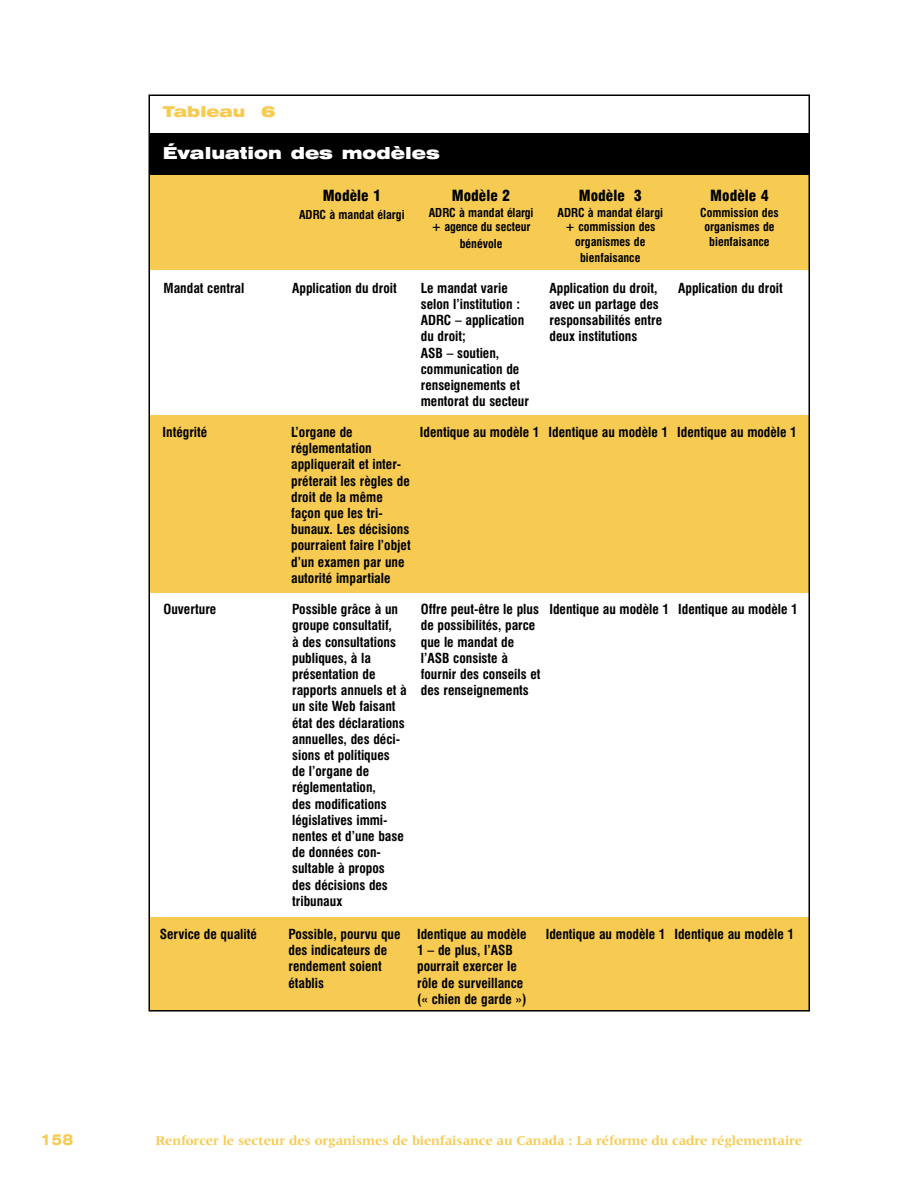
<style>
.page{position:relative;width:918px;height:1188px;background:#fff}
.page>*{position:absolute;margin:0;border:0;box-sizing:border-box;transform-origin:0 0}
.t1{font:900 expanded 16.5px "Swiss 721 BT";color:#fff}
.t2{font:900 condensed 15px "Swiss 721 BT";color:#000}
.t3{font:900 expanded 15px "Swiss 721 BT";color:#f7cb52}
.t4{font:700 expanded 15px "Swiss 721 BT";color:#f7cb52}
.t5{font:700 condensed 13.5px/16.2px "Swiss 721 BT";color:#000}
.t6{font:700 13.5px "Latin 725 BT";letter-spacing:-.01em;color:#f7cb52}
.t7{font:700 condensed 12px/14.4px "Swiss 721 BT";color:#000;text-align:center}
</style>
<div class="page">
<div style="left:149px;top:918px;width:661px;height:93px;background:#f7cb52"></div>
<div style="left:149px;top:416px;width:661px;height:177px;background:#f7cb52"></div>
<div style="left:149px;top:133px;width:661px;height:44px;background:#000"></div>
<div style="left:149px;top:176px;width:661px;height:94px;background:#f7cb52"></div>
<p class="t3" style="left:163px;top:106px;width:114px">Tableau 6</p>
<p class="t1" style="left:163px;top:147px;width:279px">Évaluation des modèles</p>
<p class="t2" style="left:323px;top:190px;width:60px">Modèle 1</p>
<p class="t7" style="left:299px;top:208px;width:107px">ADRC à mandat élargi</p>
<p class="t2" style="left:452px;top:190px;width:60px">Modèle 2</p>
<p class="t7" style="left:429px;top:206px;width:106px;text-align:left">ADRC à mandat élargi + agence du secteur</p>
<p class="t7" style="left:460px;top:237px;width:44px">bénévole</p>
<p class="t2" style="left:579px;top:190px;width:64px">Modèle 3</p>
<p class="t7" style="left:557px;top:206px;width:107px">ADRC à mandat élargi + commission des organismes de</p>
<p class="t7" style="left:580px;top:252px;width:62px">bienfaisance</p>
<p class="t2" style="left:710px;top:190px;width:60px">Modèle 4</p>
<p class="t7" style="left:700px;top:206px;width:80px">Commission des organismes de bienfaisance</p>
<p class="t5" style="left:164px;top:281px;width:82px">Mandat central</p>
<p class="t5" style="left:292px;top:281px;width:106px">Application du droit</p>
<p class="t5" style="left:421px;top:281px;width:110px">Le mandat varie selon l’institution :<br>ADRC – application du droit;<br>ASB – soutien, communication de renseignements et mentorat du secteur</p>
<p class="t5" style="left:549px;top:281px;width:114px">Application du droit, avec un partage des responsabilités entre deux institutions</p>
<p class="t5" style="left:678px;top:281px;width:106px">Application du droit</p>
<p class="t5" style="left:163px;top:425px;width:46px">Intégrité</p>
<p class="t5" style="left:291px;top:425px;width:121px">L’organe de réglementation appliquerait et inter&shy;préterait les règles de droit de la même façon que les tri&shy;bunaux. Les décisions pourraient faire l’objet d’un examen par une autorité impartiale</p>
<p class="t5" style="left:420px;top:425px;width:379px">Identique au modèle 1 Identique au modèle 1 Identique au modèle 1</p>
<p class="t5" style="left:164px;top:602px;width:54px">Ouverture</p>
<p class="t5" style="left:292px;top:602px;width:116px">Possible grâce à un groupe consultatif,<br>à des consultations publiques, à la présentation de rapports annuels et à un site Web faisant état des déclarations annuelles, des déci&shy;sions et politiques<br>de l’organe de réglementation,<br>des modifications législatives immi&shy;nentes et d’une base de données con&shy;sultable à propos des décisions des tribunaux</p>
<p class="t5" style="left:421px;top:602px;width:121px">Offre peut-être le plus de possibilités, parce que le mandat de l’ASB consiste à fournir des conseils et des renseignements</p>
<p class="t5" style="left:549px;top:602px;width:250px">Identique au modèle 1 Identique au modèle 1</p>
<p class="t5" style="left:160px;top:927px;width:99px">Service de qualité</p>
<p class="t5" style="left:288px;top:927px;width:114px">Possible, pourvu que des indicateurs de rendement soient établis</p>
<p class="t5" style="left:417px;top:927px;width:111px">Identique au modèle<br>1 – de plus, l’ASB pourrait exercer le rôle de surveillance (« chien de garde »)</p>
<p class="t5" style="left:546px;top:927px;width:250px">Identique au modèle 1 Identique au modèle 1</p>
<p class="t4" style="left:41px;top:1134px;width:34px">158</p>
<p class="t6" style="left:155px;top:1135px;width:648px">Renforcer le secteur des organismes de bienfaisance au Canada : La réforme du cadre réglementaire</p>
</div>
